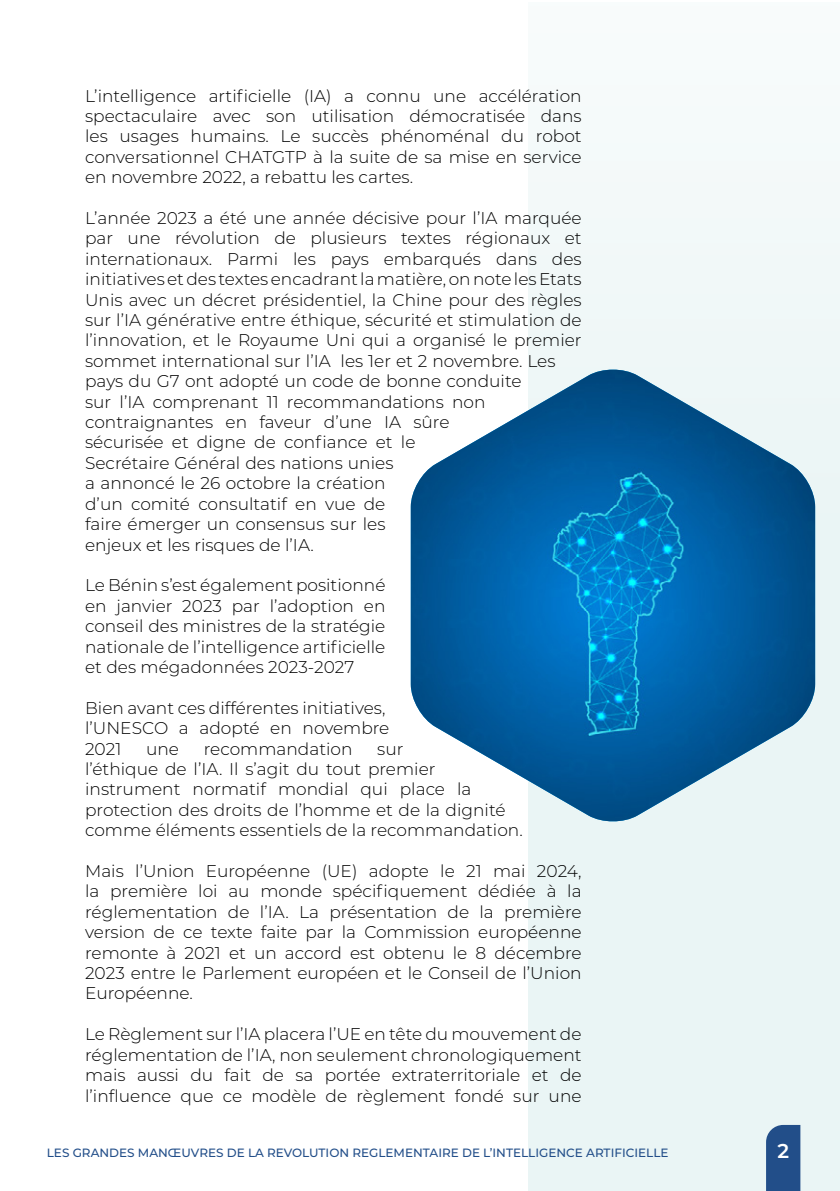
<style>
.page{position:relative;width:840px;height:1191px;background:#fff}
.page>*{position:absolute;margin:0;border:0;box-sizing:border-box;transform-origin:0 0}
.t1{font:600 20px "Montserrat";color:#fff}
.t2{font:300 17px/20.4px "Montserrat";color:#000;text-align:justify}
.t3{font:500 12px "Montserrat";color:#224e89}
</style>
<div class="page">
<div style="left:527px;top:2px;width:312px;height:1189px;background:#eaf5f5"></div>
<img style="left:410px;top:370px;width:404px;height:453px">
<div style="left:766px;top:1125px;width:34px;height:66px;background:#224e89"></div>
<p class="t2" style="left:85px;top:85px;width:498px">L’intelligence artificielle (IA) a connu une accélération spectaculaire avec son utilisation démocratisée dans les usages humains. Le succès phénoménal du robot conversationnel CHATGTP à la suite de sa mise en service en novembre 2022, a rebattu les cartes.</p>
<p class="t2" style="left:85px;top:207px;width:498px;text-align:left">L’année 2023 a été une année décisive pour l’IA marquée par une révolution de plusieurs textes régionaux et internationaux. Parmi les pays embarqués dans des initiatives et des textes encadrant la matière, on note les Etats Unis avec un décret présidentiel, la Chine pour des règles sur l’IA générative entre éthique, sécurité et stimulation de l’innovation, et le Royaume Uni qui a organisé le premier sommet international sur l’IA les 1er et 2 novembre. Les pays du G7 ont adopté un code de bonne conduite<br>sur l’IA comprenant 11 recommandations non contraignantes en faveur d’une IA sûre<br>sécurisée et digne de confiance et le<br>Secrétaire Général des nations unies<br>a annoncé le 26 octobre la création<br>d’un comité consultatif en vue de<br>faire émerger un consensus sur les<br>enjeux et les risques de l’IA.</p>
<p class="t2" style="left:85px;top:574px;width:302px">Le Bénin s’est également positionné en janvier 2023 par l’adoption en conseil des ministres de la stratégie nationale de l’intelligence artificielle et des mégadonnées 2023-2027</p>
<p class="t2" style="left:85px;top:697px;width:305px;text-align:left">Bien avant ces différentes initiatives, l’UNESCO a adopté en novembre<br>2021</p>
<p class="t2" style="left:146px;top:738px;width:34px">une</p>
<p class="t2" style="left:204px;top:738px;width:150px">recommandation</p>
<p class="t2" style="left:85px;top:738px;width:439px;text-align:left;text-indent:292px">sur<br>l’éthique de l’IA. Il s’agit du tout premier instrument normatif mondial qui place la protection des droits de l’homme et de la dignité comme éléments essentiels de la recommandation.</p>
<p class="t2" style="left:85px;top:860px;width:498px">Mais l’Union Européenne (UE) adopte le 21 mai 2024, la première loi au monde spécifiquement dédiée à la réglementation de l’IA. La présentation de la première version de ce texte faite par la Commission européenne remonte à 2021 et un accord est obtenu le 8 décembre 2023 entre le Parlement européen et le Conseil de l’Union Européenne.</p>
<p class="t2" style="left:85px;top:1023px;width:498px">Le Règlement sur l’IA placera l’UE en tête du mouvement de réglementation de l’IA, non seulement chronologiquement mais aussi du fait de sa portée extraterritoriale et de l’influence que ce modèle de règlement fondé sur une</p>
<p class="t3" style="left:47px;top:1144px;width:623px">LES GRANDES MANŒUVRES DE LA REVOLUTION REGLEMENTAIRE DE L’INTELLIGENCE ARTIFICIELLE</p>
<p class="t1" style="left:777px;top:1137px;width:13px">2</p>
</div>
